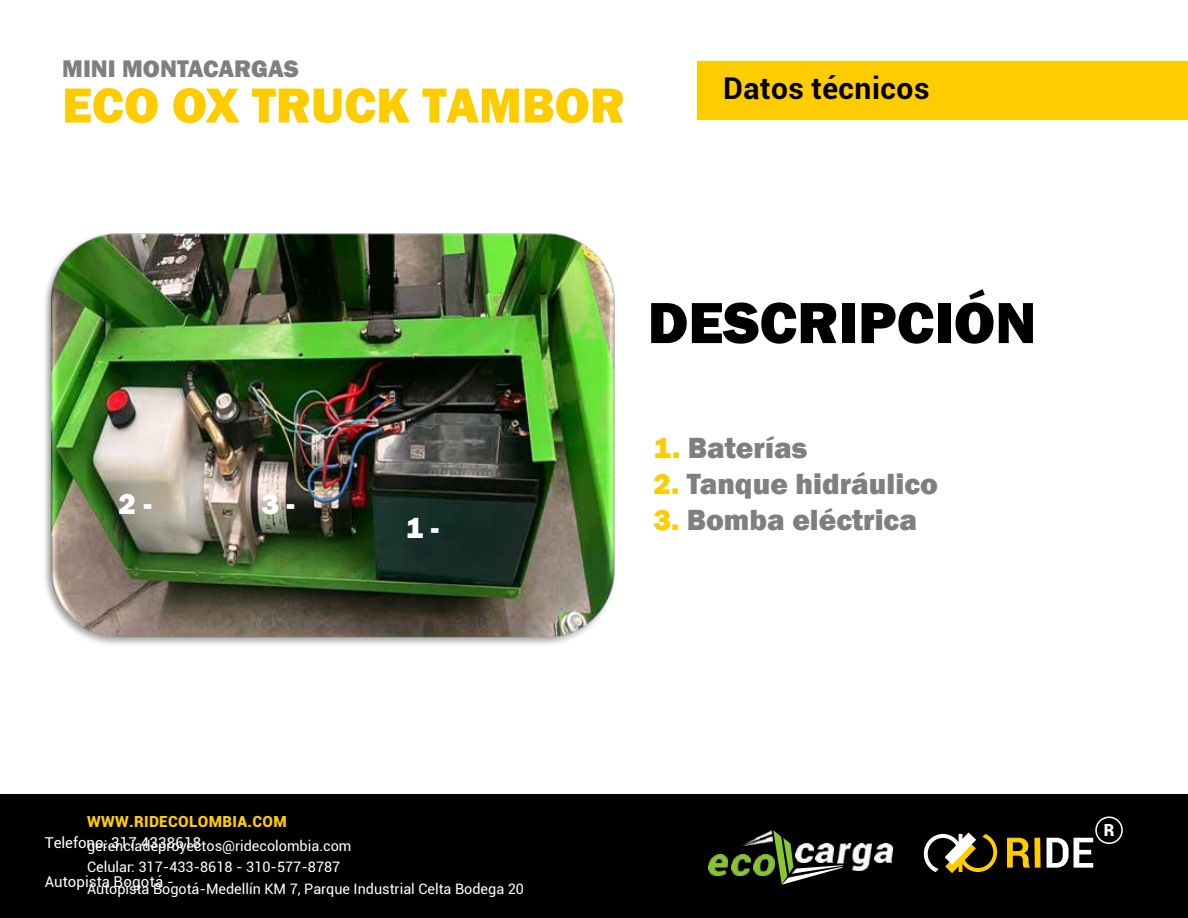
<style>
.page{position:relative;width:1188px;height:918px;background:#fff}
.page>*{position:absolute;margin:0;border:0;box-sizing:border-box;transform-origin:0 0}
.t1{font:800 60px "Franklin Gothic";color:#000}
.t2{font:800 51px "Franklin Gothic";color:#fc0}
.t3{font:800 30px "Franklin Gothic";color:#7f7f7f}
.t4{font:700 30px "Roboto";letter-spacing:.015em;color:#000}
.t5{font:800 30px "Franklin Gothic";color:#fff}
.t6{font:800 24.75px "Franklin Gothic";color:#7f7f7f}
.t7{font:900 16.8px "Roboto";color:#fff}
.t8{font:900 15.3px "Roboto";letter-spacing:.02em;color:#fc0}
.t9{font:15px "Roboto";letter-spacing:.005em;color:#fff}
.t10{font:14.4px/21.6px "Roboto";color:#fff}
.s1{color:#fc0}
</style>
<div class="page">
<div style="left:698px;top:61px;width:490px;height:59px;background:#fc0"></div>
<div style="left:0;top:794px;width:1188px;height:124px;background:#000"></div>
<svg style="left:924px;top:832px;width:73px;height:41px"></svg>
<svg style="left:1007px;top:838px;width:23px;height:30px"></svg>
<div style="left:1034px;top:838px;width:7px;height:30px;background:#fc0"></div>
<svg style="left:1047px;top:817px;width:76px;height:51px"></svg>
<svg style="left:773px;top:830px;width:64px;height:55px"></svg>
<img style="left:709px;top:854px;width:19px;height:22px">
<img style="left:731px;top:854px;width:19px;height:22px">
<img style="left:754px;top:854px;width:20px;height:22px">
<img style="left:743px;top:831px;width:30px;height:14px">
<img style="left:816px;top:843px;width:18px;height:20px">
<img style="left:796px;top:843px;width:17px;height:20px">
<img style="left:837px;top:843px;width:35px;height:27px">
<img style="left:874px;top:843px;width:18px;height:20px">
<img style="left:45px;top:233px;width:570px;height:412px">
<h3 class="t6" style="left:62px;top:52px;width:238px">MINI MONTACARGAS</h3>
<h2 class="t2" style="left:62px;top:72px;width:564px">ECO OX TRUCK TAMBOR</h2>
<h3 class="t4" style="left:723px;top:68px;width:208px">Datos técnicos</h3>
<h1 class="t1" style="left:648px;top:284px;width:390px">DESCRIPCIÓN</h1>
<h3 class="t5" style="left:118px;top:485px;width:35px">2 -</h3>
<h3 class="t5" style="left:261px;top:485px;width:35px">3 -</h3>
<h3 class="t3" style="left:654px;top:428px;width:156px"><span class="s1">1.</span> Baterías</h3>
<h3 class="t3" style="left:653px;top:464px;width:286px"><span class="s1">2.</span> Tanque hidráulico</h3>
<h3 class="t5" style="left:406px;top:509px;width:35px">1 -</h3>
<h3 class="t3" style="left:653px;top:500px;width:265px"><span class="s1">3.</span> Bomba eléctrica</h3>
<p class="t8" style="left:87px;top:811px;width:201px">WWW.RIDECOLOMBIA.COM</p>
<p class="t9" style="left:45px;top:832px;width:158px">Telefono: 317 4338618</p>
<p class="t9" style="left:45px;top:872px;width:131px">Autopista Bogotá -</p>
<p class="t10" style="left:87px;top:834px;width:438px">gerenciadeproyectos@ridecolombia.com<br>Celular: 317-433-8618 - 310-577-8787<br>Autopista Bogotá-Medellín KM 7, Parque Industrial Celta Bodega 20</p>
<p class="t7" style="left:1104px;top:818px;width:12px">R</p>
</div>
